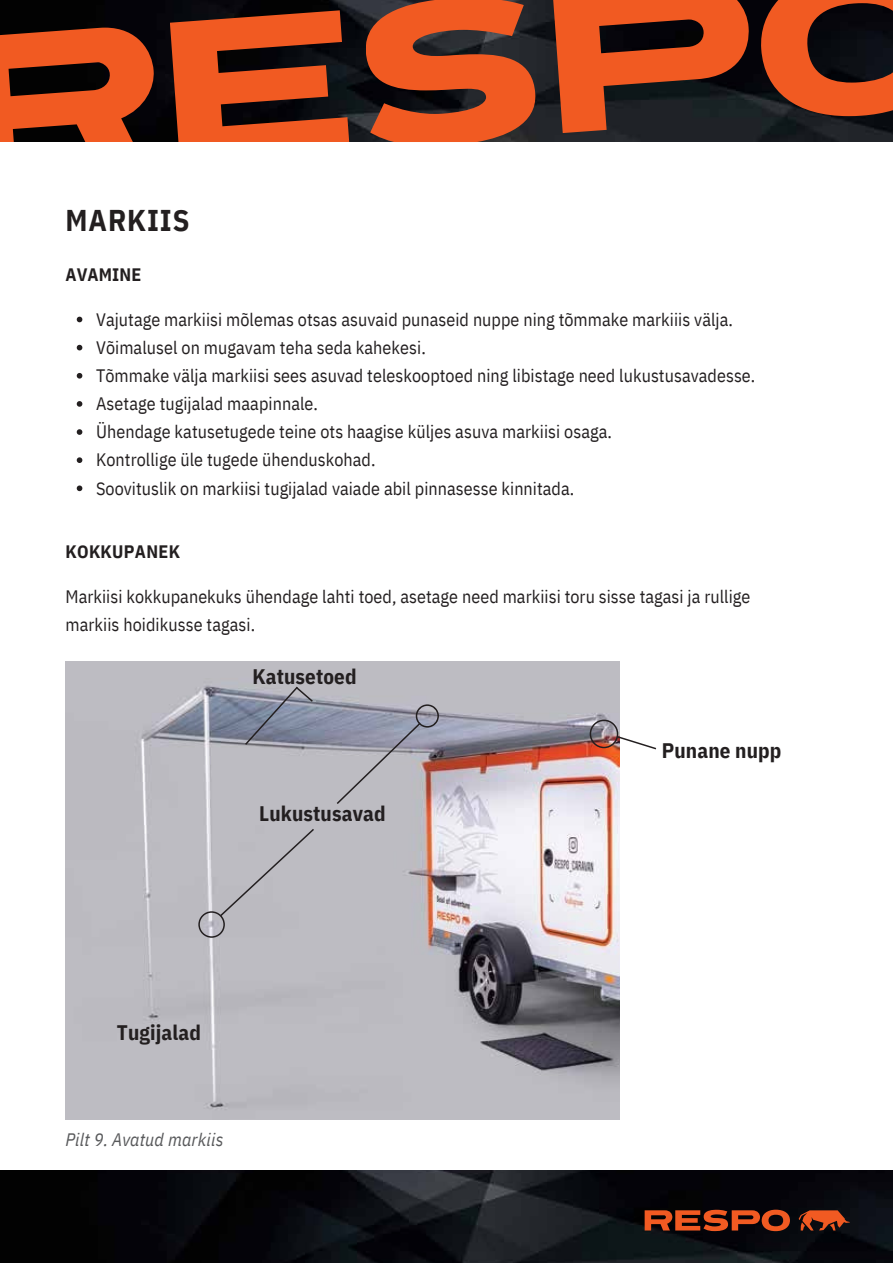
<style>
.page{position:relative;width:893px;height:1264px;background:#fff}
.page>*{position:absolute;margin:0;border:0;box-sizing:border-box;transform-origin:0 0}
.t1{font:700 30px "IBM Plex Sans Cond";letter-spacing:.03em;color:#231f20}
.t2{font:700 21px "IBM Plex Sans Cond";letter-spacing:.005em;color:#231f20}
.t3{font:18px "IBM Plex Sans Cond";letter-spacing:.005em;color:#231f20}
.t4{font:italic 18px "IBM Plex Sans Cond";letter-spacing:.005em;color:#58595b}
.t5{font:700 18px "IBM Plex Sans Cond";letter-spacing:.015em;color:#231f20}
</style>
<div class="page">
<img style="left:66px;top:661px;width:553px;height:458px">
<img style="left:0;top:0;width:892px;height:142px">
<svg style="left:0;top:28px;width:154px;height:114px;background:#a53e18"></svg>
<svg style="left:170px;top:10px;width:179px;height:132px;background:#9f3d1a"></svg>
<svg style="left:366px;top:0;width:169px;height:142px;background:#a94623"></svg>
<svg style="left:759px;top:0;width:133px;height:116px;background:#80341a"></svg>
<svg style="left:553px;top:0;width:197px;height:133px;background:#8d3b1e"></svg>
<img style="left:0;top:1170px;width:892px;height:92px">
<svg style="left:77px;top:317px;width:5px;height:5px"></svg>
<svg style="left:77px;top:345px;width:5px;height:5px"></svg>
<svg style="left:77px;top:373px;width:5px;height:5px"></svg>
<svg style="left:77px;top:401px;width:5px;height:6px"></svg>
<svg style="left:77px;top:429px;width:5px;height:6px"></svg>
<svg style="left:77px;top:457px;width:5px;height:6px"></svg>
<svg style="left:77px;top:485px;width:5px;height:6px"></svg>
<svg style="left:198px;top:828px;width:116px;height:109px;background:#b9b8be"></svg>
<svg style="left:245px;top:686px;width:68px;height:59px;background:#878d9e"></svg>
<svg style="left:337px;top:704px;width:102px;height:100px;background:#a6a3ad"></svg>
<svg style="left:589px;top:719px;width:67px;height:30px"></svg>
<svg style="left:798px;top:1210px;width:51px;height:20px"></svg>
<svg style="left:644px;top:1209px;width:145px;height:22px;background:#8a3416"></svg>
<p class="t1" style="left:65px;top:200px;width:125px">MARKIIS</p>
<p class="t5" style="left:65px;top:262px;width:77px">AVAMINE</p>
<p class="t3" style="left:96px;top:307px;width:638px">Vajutage markiisi mõlemas otsas asuvaid punaseid nuppe ning tõmmake markiiis välja.</p>
<p class="t3" style="left:96px;top:335px;width:331px">Võimalusel on mugavam teha seda kahekesi.</p>
<p class="t3" style="left:96px;top:363px;width:660px">Tõmmake välja markiisi sees asuvad teleskooptoed ning libistage need lukustusavadesse.</p>
<p class="t3" style="left:96px;top:391px;width:223px">Asetage tugijalad maapinnale.</p>
<p class="t3" style="left:96px;top:420px;width:517px">Ühendage katusetugede teine ots haagise küljes asuva markiisi osaga.</p>
<p class="t3" style="left:96px;top:448px;width:281px">Kontrollige üle tugede ühenduskohad.</p>
<p class="t3" style="left:96px;top:476px;width:479px">Soovituslik on markiisi tugijalad vaiade abil pinnasesse kinnitada.</p>
<p class="t5" style="left:65px;top:539px;width:116px">KOKKUPANEK</p>
<p class="t3" style="left:65px;top:584px;width:686px">Markiisi kokkupanekuks ühendage lahti toed, asetage need markiisi toru sisse tagasi ja rullige</p>
<p class="t3" style="left:65px;top:612px;width:191px">markiis hoidikusse tagasi.</p>
<p class="t2" style="left:252px;top:662px;width:106px">Katusetoed</p>
<p class="t2" style="left:259px;top:799px;width:128px">Lukustusavad</p>
<p class="t2" style="left:117px;top:1017px;width:86px">Tugijalad</p>
<p class="t4" style="left:65px;top:1127px;width:159px">Pilt 9. Avatud markiis</p>
<p class="t2" style="left:661px;top:736px;width:121px">Punane nupp</p>
</div>
